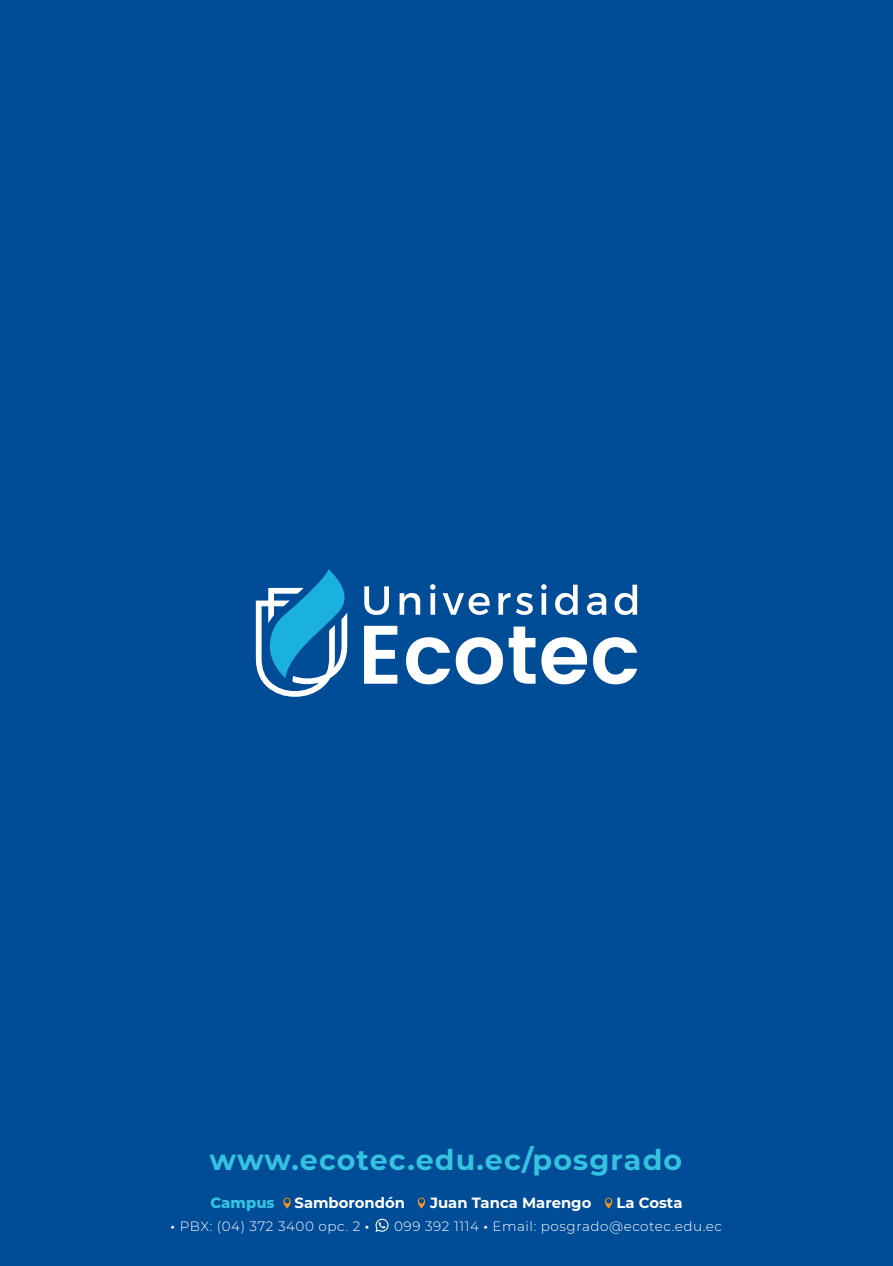
<style>
.page{position:relative;width:893px;height:1266px;background:#004c97}
.page>*{position:absolute;margin:0;border:0;box-sizing:border-box;transform-origin:0 0}
.t1{font:700 28.5px "Montserrat";letter-spacing:.04em;color:#35c2e0}
.t2{font:700 14.85px "Montserrat";color:#fff}
.t3{font:800 14.85px "Montserrat";color:#35c2e0}
.t4{font:300 13.5px "Montserrat";letter-spacing:.04em;color:#fff}
.s1{font-weight:600}
</style>
<div class="page">
<svg style="left:364px;top:626px;width:33px;height:58px"></svg>
<svg style="left:406px;top:637px;width:44px;height:47px"></svg>
<svg style="left:456px;top:637px;width:47px;height:47px"></svg>
<svg style="left:509px;top:626px;width:78px;height:58px"></svg>
<svg style="left:593px;top:637px;width:44px;height:47px"></svg>
<svg style="left:364px;top:586px;width:25px;height:29px"></svg>
<svg style="left:400px;top:593px;width:20px;height:22px"></svg>
<svg style="left:430px;top:584px;width:5px;height:31px"></svg>
<svg style="left:443px;top:593px;width:47px;height:22px"></svg>
<svg style="left:498px;top:593px;width:35px;height:22px"></svg>
<svg style="left:541px;top:584px;width:6px;height:31px"></svg>
<svg style="left:555px;top:585px;width:23px;height:30px"></svg>
<svg style="left:587px;top:593px;width:19px;height:22px"></svg>
<svg style="left:615px;top:585px;width:22px;height:30px"></svg>
<svg style="left:256px;top:569px;width:92px;height:128px"></svg>
<svg style="left:375px;top:1218px;width:14px;height:14px"></svg>
<svg style="left:283px;top:1197px;width:8px;height:11px"></svg>
<svg style="left:418px;top:1197px;width:7px;height:11px"></svg>
<svg style="left:605px;top:1197px;width:7px;height:11px"></svg>
<h1 class="t1" style="left:210px;top:1139px;width:474px">www.ecotec.edu.ec/posgrado</h1>
<p class="t3" style="left:210px;top:1192px;width:66px">Campus</p>
<p class="t2" style="left:295px;top:1192px;width:112px">Samborondón</p>
<p class="t2" style="left:430px;top:1192px;width:163px">Juan Tanca Marengo</p>
<p class="t2" style="left:616px;top:1192px;width:68px">La Costa</p>
<p class="t4" style="left:170px;top:1216px;width:201px"><span class="s1">•</span> PBX: (04) 372 3400 opc. 2 <span class="s1">•</span></p>
<p class="t4" style="left:394px;top:1216px;width:329px">099 392 1114 <span class="s1">•</span> Email: posgrado@ecotec.edu.ec</p>
</div>
